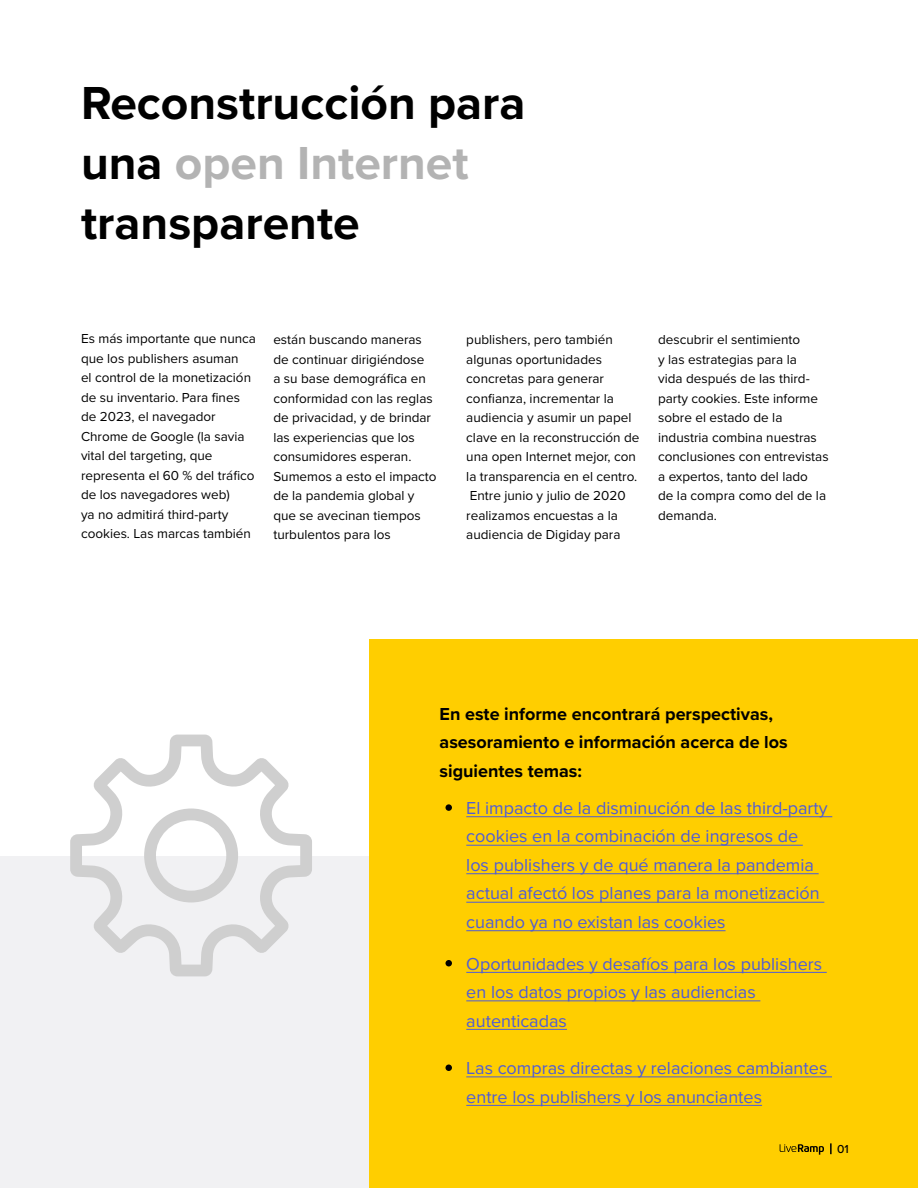
<style>
.page{position:relative;width:918px;height:1188px;background:#fff}
.page>*{position:absolute;margin:0;border:0;box-sizing:border-box;transform-origin:0 0}
.t1{font:700 48px/60px "Proxima Nova";color:#000}
.t2{font:18px/28.5px "Proxima Nova";color:#4f5cd6}
.t3{font:700 18px/28.5px "Proxima Nova";color:#000}
.t4{font:13.5px/19.5px "Proxima Nova";color:#000}
.t5{font:500 12px "Proxima Nova";color:#000}
.s1{color:#b3b3b3}
</style>
<div class="page">
<div style="left:0;top:856px;width:370px;height:332px;background:#f1f1f3"></div>
<div style="left:370px;top:639px;width:548px;height:549px;background:#ffce00"></div>
<hr style="left:466px;top:816px;width:366px;height:1px;background:#4f5cd6">
<hr style="left:466px;top:845px;width:337px;height:1px;background:#4f5cd6">
<hr style="left:466px;top:873px;width:353px;height:1px;background:#4f5cd6">
<hr style="left:466px;top:902px;width:358px;height:1px;background:#4f5cd6">
<hr style="left:466px;top:930px;width:260px;height:1px;background:#4f5cd6">
<hr style="left:466px;top:972px;width:361px;height:1px;background:#4f5cd6">
<hr style="left:466px;top:1000px;width:294px;height:1px;background:#4f5cd6">
<hr style="left:466px;top:1029px;width:101px;height:1px;background:#4f5cd6">
<hr style="left:466px;top:1076px;width:366px;height:1px;background:#4f5cd6">
<hr style="left:466px;top:1105px;width:296px;height:1px;background:#4f5cd6">
<div style="left:446px;top:804px;width:6px;height:7px;background:#000;border-radius:50%"></div>
<svg style="left:446px;top:960px;width:6px;height:6px"></svg>
<svg style="left:446px;top:1065px;width:6px;height:6px"></svg>
<svg style="left:70px;top:735px;width:242px;height:241px"></svg>
<svg style="left:144px;top:809px;width:94px;height:93px"></svg>
<svg style="left:780px;top:1144px;width:44px;height:11px"></svg>
<svg style="left:830px;top:1143px;width:2px;height:11px"></svg>
<h1 class="t1" style="left:81px;top:72px;width:446px">Reconstrucción para una <span class="s1">open Internet </span>transparente</h1>
<p class="t4" style="left:81px;top:328px;width:177px">Es más importante que nunca que los publishers asuman<br>el control de la monetización de su inventario. Para fines de 2023, el navegador<br>Chrome de Google (la savia vital del targeting, que representa el 60 % del tráfico de los navegadores web)<br>ya no admitirá third-party cookies. Las marcas también</p>
<p class="t4" style="left:273px;top:329px;width:165px">están buscando maneras de continuar dirigiéndose<br>a su base demográfica en conformidad con las reglas de privacidad, y de brindar las experiencias que los consumidores esperan.<br>Sumemos a esto el impacto de la pandemia global y que se avecinan tiempos turbulentos para los</p>
<p class="t4" style="left:466px;top:329px;width:175px">publishers, pero también algunas oportunidades concretas para generar confianza, incrementar la audiencia y asumir un papel clave en la reconstrucción de una open Internet mejor, con la transparencia en el centro.<br>Entre junio y julio de 2020 realizamos encuestas a la audiencia de Digiday para</p>
<p class="t4" style="left:658px;top:329px;width:172px">descubrir el sentimiento<br>y las estrategias para la<br>vida después de las third&shy;party cookies. Este informe sobre el estado de la industria combina nuestras conclusiones con entrevistas a expertos, tanto del lado<br>de la compra como del de la demanda.</p>
<h2 class="t3" style="left:440px;top:699px;width:350px">En este informe encontrará perspectivas, asesoramiento e información acerca de los siguientes temas:</h2>
<h2 class="t2" style="left:466px;top:793px;width:363px">El impacto de la disminución de las third-party cookies en la combinación de ingresos de<br>los publishers y de qué manera la pandemia actual afectó los planes para la monetización cuando ya no existan las cookies</h2>
<h2 class="t2" style="left:466px;top:949px;width:357px">Oportunidades y desafíos para los publishers en los datos propios y las audiencias autenticadas</h2>
<h2 class="t2" style="left:466px;top:1053px;width:363px">Las compras directas y relaciones cambiantes entre los publishers y los anunciantes</h2>
<p class="t5" style="left:837px;top:1140px;width:13px">01</p>
</div>
